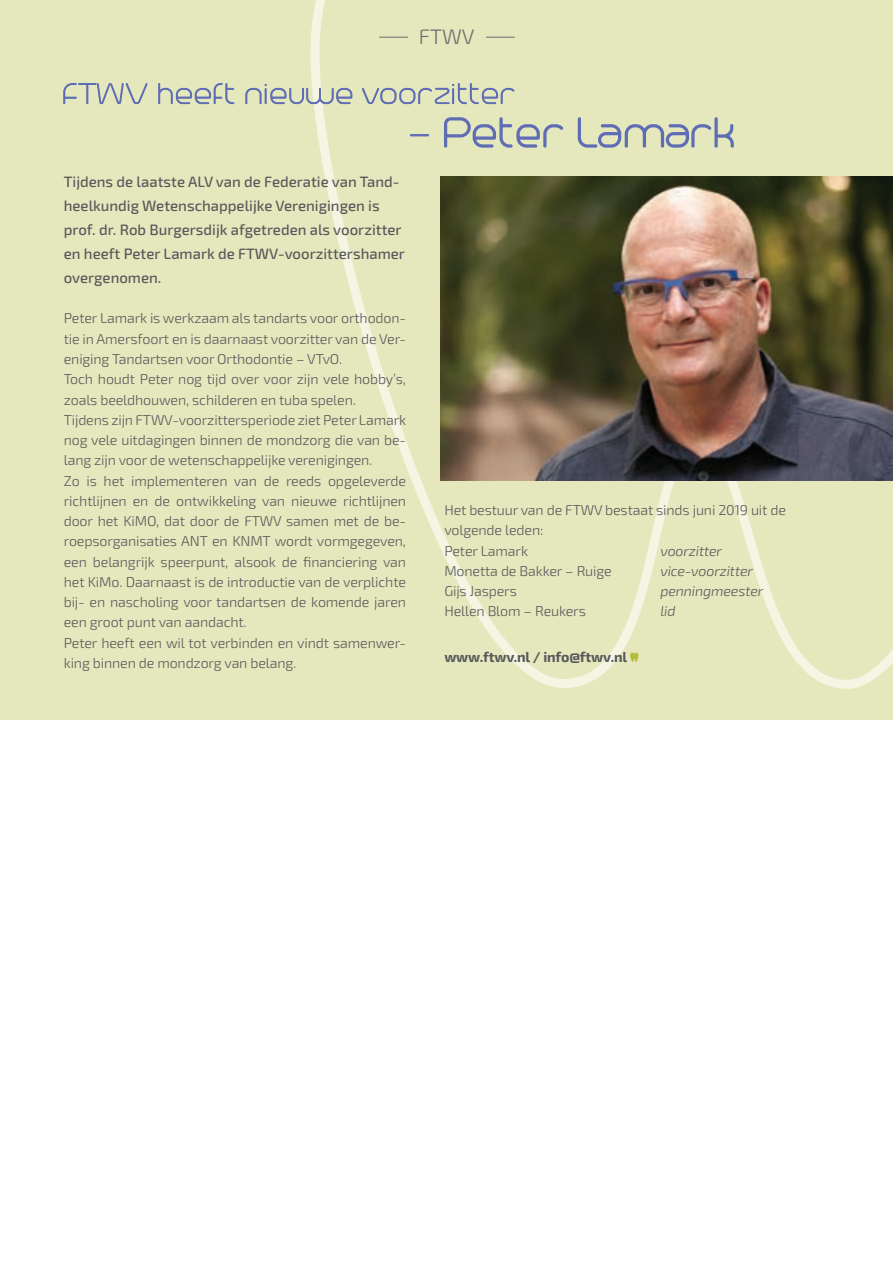
<style>
.page{position:relative;width:893px;height:1263px;background:#fff}
.page>*{position:absolute;margin:0;border:0;box-sizing:border-box;transform-origin:0 0}
.t1{font:300 21px "Exo 2.0";color:#6c6d70}
.t2{font:500 15px/24px "Exo 2.0";color:#57585a}
.t3{font:300 14.25px/20.2px "Exo 2.0";letter-spacing:-.01em;color:#57585a}
.t4{font:italic 300 14.25px "Exo 2.0";letter-spacing:-.01em;color:#57585a}
.t5{font:700 14.25px "Exo 2.0";letter-spacing:-.01em;color:#57585a}
</style>
<div class="page">
<div style="left:0;top:0;width:893px;height:720px;background:#e5e8bd"></div>
<svg style="left:310px;top:0;width:583px;height:689px"></svg>
<svg style="left:63px;top:83px;width:85px;height:21px"></svg>
<svg style="left:158px;top:83px;width:77px;height:21px"></svg>
<svg style="left:245px;top:84px;width:108px;height:20px"></svg>
<svg style="left:362px;top:83px;width:153px;height:21px"></svg>
<svg style="left:379px;top:37px;width:29px;height:1px"></svg>
<svg style="left:486px;top:37px;width:29px;height:1px"></svg>
<svg style="left:630px;top:652px;width:8px;height:10px"></svg>
<svg style="left:410px;top:135px;width:19px;height:1px"></svg>
<svg style="left:443px;top:116px;width:121px;height:33px"></svg>
<svg style="left:577px;top:116px;width:158px;height:33px"></svg>
<img style="left:440px;top:176px;width:453px;height:304px">
<h1 class="t1" style="left:419px;top:24px;width:57px">FTWV</h1>
<p class="t2" style="left:64px;top:170px;width:343px">Tijdens de laatste ALV van de Federatie van Tand&shy;heelkundig Wetenschappelijke Verenigingen is prof. dr. Rob Burgersdijk afgetreden als voorzitter en heeft Peter Lamark de FTWV-voorzittershamer overgenomen.</p>
<p class="t3" style="left:64px;top:309px;width:344px">Peter Lamark is werkzaam als tandarts voor orthodon&shy;tie in Amersfoort en is daarnaast voorzitter van de Ver&shy;eniging Tandartsen voor Orthodontie – VTvO.<br>Toch houdt Peter nog tijd over voor zijn vele hobby’s, zoals beeldhouwen, schilderen en tuba spelen.<br>Tijdens zijn FTWV-voorzittersperiode ziet Peter Lamark nog vele uitdagingen binnen de mondzorg die van be&shy;lang zijn voor de wetenschappelijke verenigingen.<br>Zo is het implementeren van de reeds opgeleverde richtlijnen en de ontwikkeling van nieuwe richtlijnen door het KiMO, dat door de FTWV samen met de be&shy;roepsorganisaties ANT en KNMT wordt vormgegeven, een belangrijk speerpunt, alsook de financiering van het KiMo. Daarnaast is de introductie van de verplichte bij- en nascholing voor tandartsen de komende jaren een groot punt van aandacht.<br>Peter heeft een wil tot verbinden en vindt samenwer&shy;king binnen de mondzorg van belang.</p>
<p class="t3" style="left:444px;top:500px;width:343px">Het bestuur van de FTWV bestaat sinds juni 2019 uit de volgende leden:<br>Peter Lamark</p>
<p class="t4" style="left:660px;top:542px;width:63px">voorzitter</p>
<p class="t3" style="left:444px;top:561px;width:169px">Monetta de Bakker – Ruige</p>
<p class="t4" style="left:660px;top:562px;width:94px">vice-voorzitter</p>
<p class="t3" style="left:444px;top:581px;width:74px">Gijs Jaspers</p>
<p class="t4" style="left:660px;top:583px;width:105px">penningmeester</p>
<p class="t3" style="left:444px;top:601px;width:143px">Hellen Blom – Reukers</p>
<p class="t4" style="left:660px;top:603px;width:17px">lid</p>
<p class="t5" style="left:444px;top:648px;width:184px">www.ftwv.nl / info@ftwv.nl</p>
</div>
